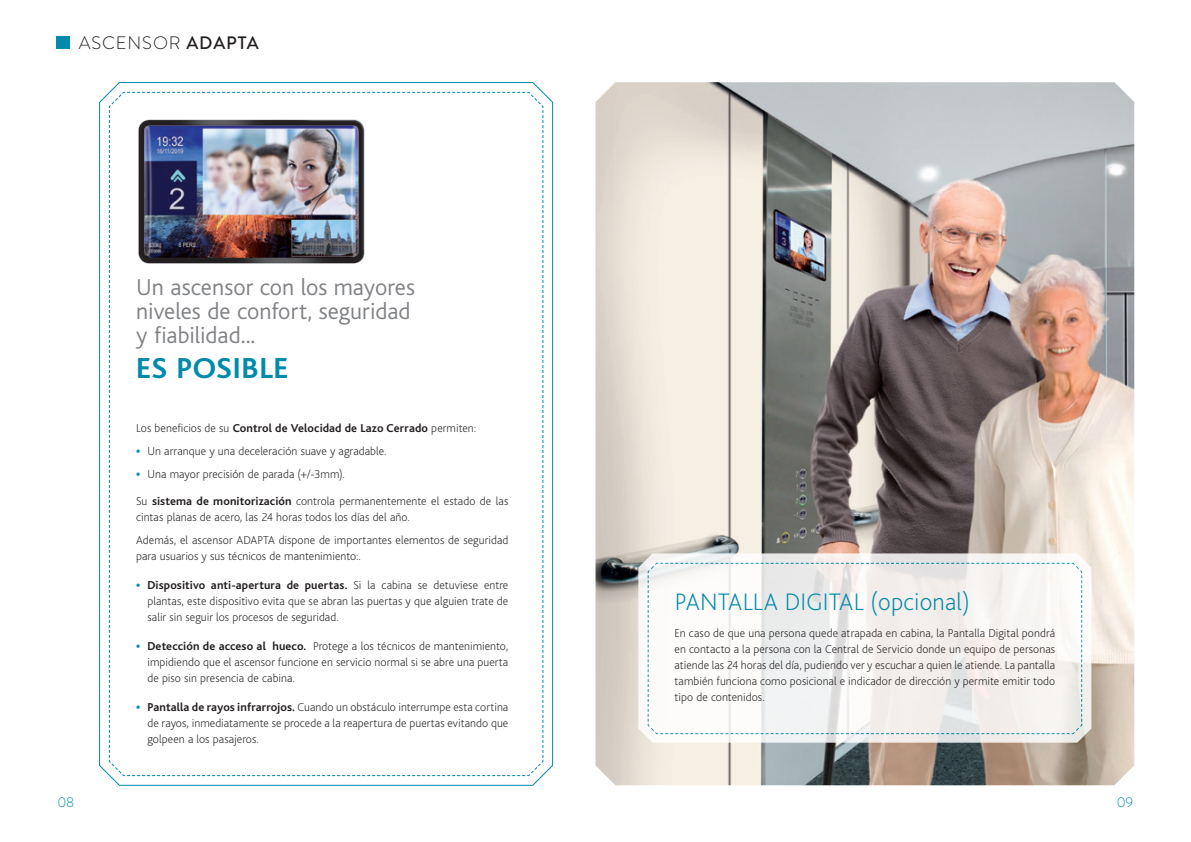
<style>
.page{position:relative;width:1191px;height:842px;background:#fff}
.page>*{position:absolute;margin:0;border:0;box-sizing:border-box;transform-origin:0 0}
.t1{font:700 30.2px "Bliss";letter-spacing:.02em;color:#008aab;scale:1.04 1}
.t2{font:200 25px "Bliss";letter-spacing:.01em;color:#008aab}
.t3{font:300 24px/24px "Bliss";color:#808285}
.t4{font:300 18px "Brandon Grotesque";letter-spacing:.05em;color:#231f20}
.t5{font:300 14px "Brandon Grotesque";color:#008aab}
.t6{font:200 12px/16px "Bliss";letter-spacing:.005em;color:#231f20;text-align:justify}
.t7{font:700 12px "Bliss";letter-spacing:.01em;color:#231f20}
.s1{font-weight:500}
.s2{font-weight:200}
.s3{font-weight:800;color:#008aab}
.s4{font-weight:700}
</style>
<div class="page">
<div style="left:57px;top:36px;width:13px;height:13px;background:#008aab"></div>
<img style="left:595px;top:82px;width:539px;height:703px">
<svg style="left:638px;top:553px;width:453px;height:190px;fill:#f3f2f1"></svg>
<svg style="left:647px;top:562px;width:435px;height:173px"></svg>
<svg style="left:99px;top:82px;width:454px;height:704px"></svg>
<svg style="left:108px;top:91px;width:436px;height:685px"></svg>
<img style="left:136px;top:118px;width:229px;height:146px">
<h3 class="t4" style="left:79px;top:31px;width:181px">ASCENSOR <span class="s1">ADAPTA</span></h3>
<p class="t3" style="left:136px;top:276px;width:280px">Un ascensor con los mayores niveles de confort, seguridad</p>
<p class="t3" style="left:136px;top:324px;width:121px">y fiabilidad...</p>
<p class="t1" style="left:136px;top:353px;width:148px">ES POSIBLE</p>
<p class="t7" style="left:136px;top:422px;width:342px"><span class="s2">Los beneficios de su</span> Control de Velocidad de Lazo Cerrado <span class="s2">permiten:</span></p>
<p class="t6" style="left:136px;top:443px;width:252px"><span class="s3">•</span> Un arranque y una deceleración suave y agradable.</p>
<p class="t6" style="left:136px;top:466px;width:210px"><span class="s3">•</span> Una mayor precisión de parada (+/-3mm).</p>
<p class="t6" style="left:136px;top:494px;width:374px">Su <span class="s4">sistema de monitorización</span> controla permanentemente el estado de las cintas planas de acero, las 24 horas todos los días del año.</p>
<p class="t6" style="left:136px;top:533px;width:374px">Además, el ascensor ADAPTA dispone de importantes elementos de seguridad para usuarios y sus técnicos de mantenimiento:.</p>
<p class="t6" style="left:147px;top:577px;width:362px;text-indent:-11px"><span class="s3">•</span> <span class="s4">Dispositivo anti-apertura de puertas.</span> Si la cabina se detuviese entre plantas, este dispositivo evita que se abran las puertas y que alguien trate de salir sin seguir los procesos de seguridad.</p>
<p class="t6" style="left:147px;top:638px;width:362px;text-indent:-11px"><span class="s3">•</span> <span class="s4">Detección de acceso al hueco.</span> Protege a los técnicos de mantenimiento, impidiendo que el ascensor funcione en servicio normal si se abre una puerta de piso sin presencia de cabina.</p>
<p class="t6" style="left:147px;top:699px;width:362px;text-indent:-11px"><span class="s3">•</span> <span class="s4">Pantalla de rayos infrarrojos.</span> Cuando un obstáculo interrumpe esta cortina de rayos, inmediatamente se procede a la reapertura de puertas evitando que golpeen a los pasajeros.</p>
<p class="t2" style="left:675px;top:589px;width:296px">PANTALLA DIGITAL (opcional)</p>
<p class="t6" style="left:674px;top:625px;width:382px">En caso de que una persona quede atrapada en cabina, la Pantalla Digital pondrá en contacto a la persona con la Central de Servicio donde un equipo de personas atiende las 24 horas del día, pudiendo ver y escuchar a quien le atiende. La pantalla también funciona como posicional e indicador de dirección y permite emitir todo tipo de contenidos.</p>
<p class="t5" style="left:57px;top:792px;width:18px">08</p>
<p class="t5" style="left:1117px;top:792px;width:18px">09</p>
</div>
